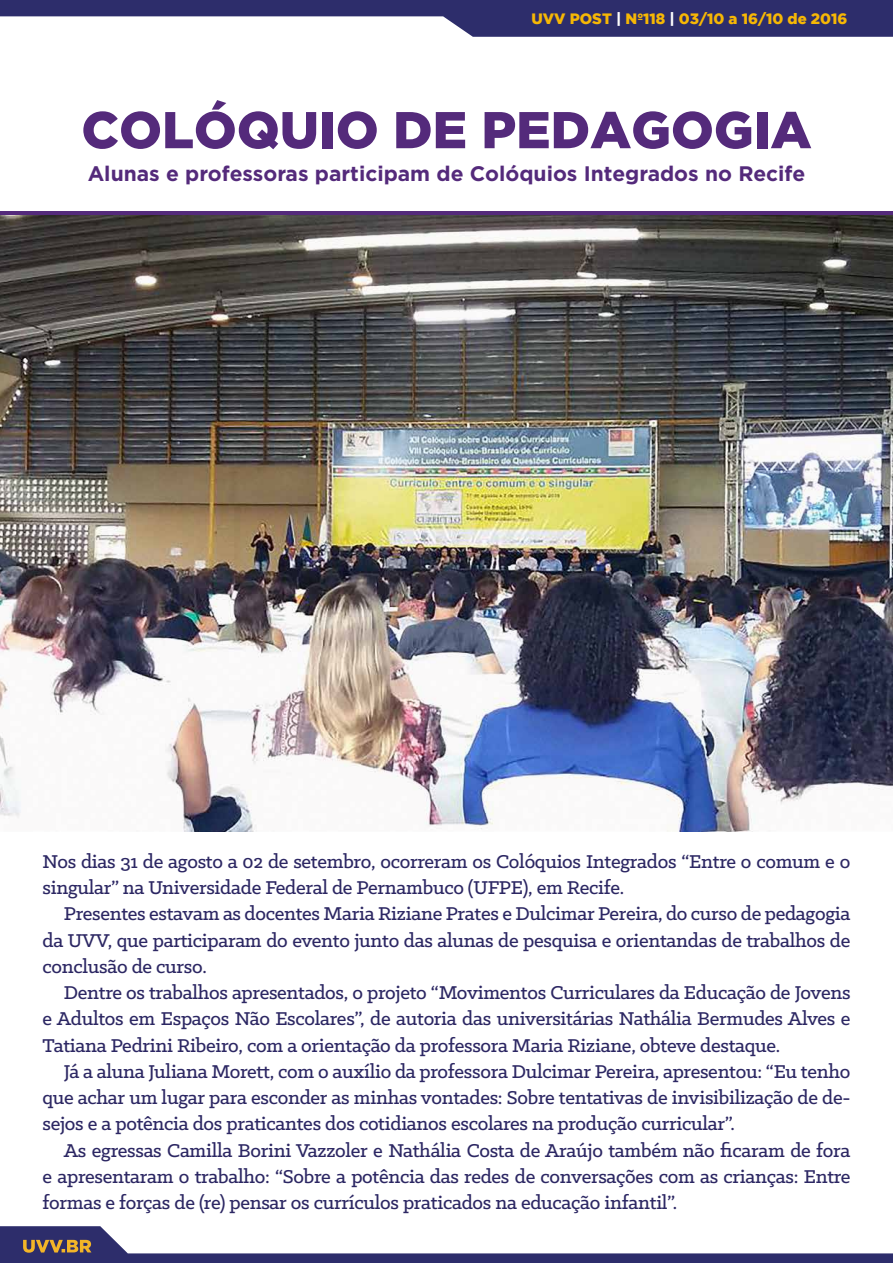
<style>
.page{position:relative;width:893px;height:1263px;background:#fff}
.page>*{position:absolute;margin:0;border:0;box-sizing:border-box;transform-origin:0 0}
.t1{font:900 51.6px "Gotham";color:#542a7b}
.t2{font:500 21px/26.2px "Klinic Slab";letter-spacing:-.015em;color:#2c2763;text-align:justify}
.t3{font:700 21px "Gotham";color:#542a7b}
.t4{font:900 15px "Gotham";color:#f6b705}
.s1{color:#fff}
</style>
<div class="page">
<svg style="left:0;top:0;width:893px;height:37px"></svg>
<svg style="left:0;top:1226px;width:893px;height:37px"></svg>
<svg style="left:0;top:212px;width:893px;height:4px;background:#50306b"></svg>
<img style="left:0;top:216px;width:893px;height:615px">
<p class="t4" style="left:531px;top:10px;width:318px">UVV POST <span class="s1">|</span> Nº118 <span class="s1">|</span> 03/10 a 16/10 de 2016</p>
<h1 class="t1" style="left:81px;top:100px;width:732px">COLÓQUIO DE PEDAGOGIA</h1>
<p class="t3" style="left:88px;top:161px;width:719px">Alunas e professoras participam de Colóquios Integrados no Recife</p>
<p class="t2" style="left:43px;top:848px;width:809px">Nos dias 31 de agosto a 02 de setembro, ocorreram os Colóquios Integrados “Entre o comum e o singular” na Universidade Federal de Pernambuco (UFPE), em Recife.</p>
<p class="t2" style="left:43px;top:900px;width:809px;text-indent:21px">Presentes estavam as docentes Maria Riziane Prates e Dulcimar Pereira, do curso de pedagogia da UVV, que participaram do evento junto das alunas de pesquisa e orientandas de trabalhos de conclusão de curso.</p>
<p class="t2" style="left:43px;top:979px;width:809px;text-indent:21px">Dentre os trabalhos apresentados, o projeto “Movimentos Curriculares da Educação de Jovens e Adultos em Espaços Não Escolares”, de autoria das universitárias Nathália Bermudes Alves e Tatiana Pedrini Ribeiro, com a orientação da professora Maria Riziane, obteve destaque.</p>
<p class="t2" style="left:43px;top:1058px;width:809px;text-indent:21px">Já a aluna Juliana Morett, com o auxílio da professora Dulcimar Pereira, apresentou: “Eu tenho que achar um lugar para esconder as minhas vontades: Sobre tentativas de invisibilização de de&shy;sejos e a potência dos praticantes dos cotidianos escolares na produção curricular”.</p>
<p class="t2" style="left:43px;top:1136px;width:809px;text-indent:21px">As egressas Camilla Borini Vazzoler e Nathália Costa de Araújo também não ficaram de fora e apresentaram o trabalho: “Sobre a potência das redes de conversações com as crianças: Entre formas e forças de (re) pensar os currículos praticados na educação infantil”.</p>
</div>
